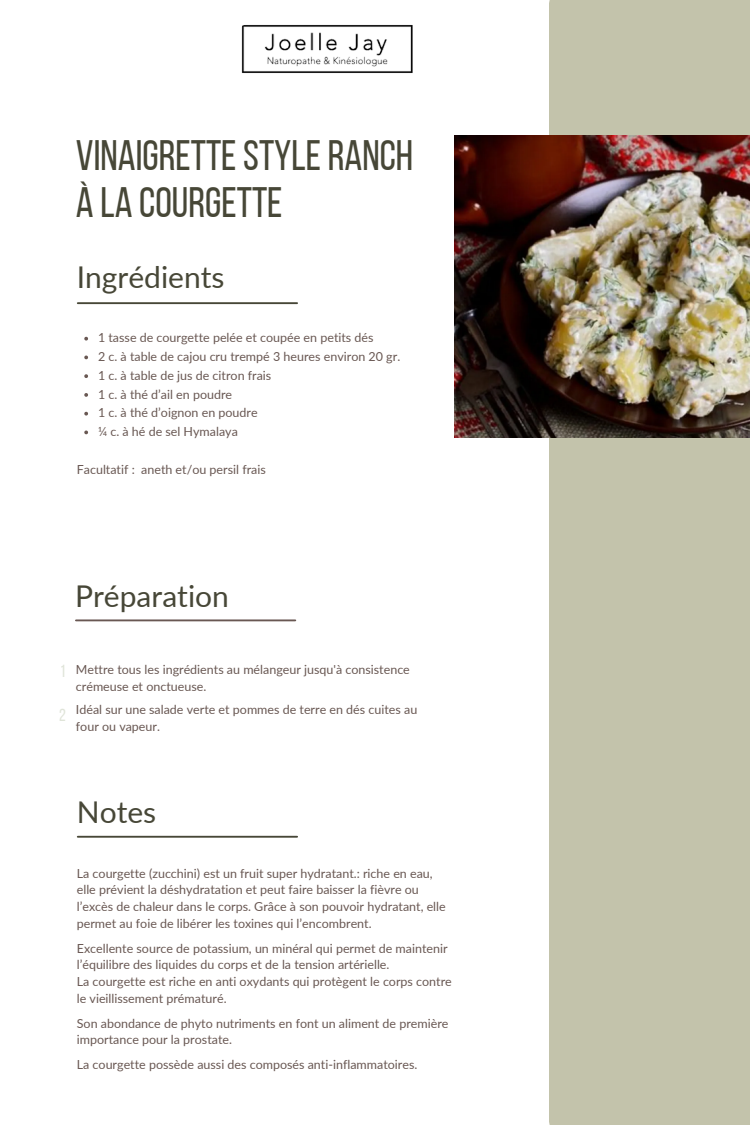
<style>
.page{position:relative;width:750px;height:1125px;background:#fff}
.page>*{position:absolute;margin:0;border:0;box-sizing:border-box;transform-origin:0 0}
.t1{font:42.5px/46.9px "Bebas Neue";color:#474737}
.t2{font:30px "Lato";color:#474737}
.t3{font:17.5px "Bebas Neue";color:#dbe0d3}
.t4{font:12.5px/16.9px "Lato";color:#695853}
</style>
<div class="page">
<div style="left:549px;top:0;width:201px;height:1125px;background:#c3c3ab"></div>
<hr style="left:76px;top:619px;width:219px;height:2px;background:#695853">
<hr style="left:78px;top:302px;width:219px;height:2px;background:#474737">
<hr style="left:78px;top:836px;width:219px;height:2px;background:#474737">
<img style="left:241px;top:25px;width:172px;height:48px">
<img style="left:454px;top:136px;width:296px;height:302px">
<svg style="left:84px;top:337px;width:4px;height:4px"></svg>
<svg style="left:84px;top:356px;width:4px;height:3px"></svg>
<svg style="left:84px;top:374px;width:4px;height:4px"></svg>
<svg style="left:84px;top:393px;width:4px;height:4px"></svg>
<svg style="left:84px;top:412px;width:4px;height:4px"></svg>
<svg style="left:84px;top:431px;width:4px;height:3px"></svg>
<h1 class="t1" style="left:76px;top:136px;width:339px">VINAIGRETTESTYLERANCH<br>À LA COURGETTE</h1>
<h2 class="t2" style="left:77px;top:258px;width:149px">Ingrédients</h2>
<p class="t4" style="left:98px;top:328px;width:304px;line-height:18.8px">1 tasse de courgette pelée et coupée en petits dés<br>2 c. à table de cajou cru trempé 3 heures environ 20 gr.<br>1 c. à table de jus de citron frais<br>1 c. à thé d’ail en poudre<br>1 c. à thé d’oignon en poudre<br>¼ c. à hé de sel Hymalaya</p>
<p class="t4" style="left:77px;top:460px;width:191px">Facultatif : aneth et/ou persil frais</p>
<h2 class="t2" style="left:75px;top:577px;width:156px">Préparation</h2>
<h3 class="t3" style="left:60px;top:664px;width:7px">1</h3>
<h3 class="t3" style="left:59px;top:708px;width:8px">2</h3>
<p class="t4" style="left:76px;top:661px;width:336px">Mettre tous les ingrédients au mélangeur jusqu'à consistence crémeuse et onctueuse.</p>
<p class="t4" style="left:76px;top:700px;width:343px">Idéal sur une salade verte et pommes de terre en dés cuites au four ou vapeur.</p>
<h2 class="t2" style="left:77px;top:793px;width:81px">Notes</h2>
<p class="t4" style="left:77px;top:864px;width:370px">La courgette (zucchini) est un fruit super hydratant.: riche en eau, elle prévient la déshydratation et peut faire baisser la fièvre ou l’excès de chaleur dans le corps. Grâce à son pouvoir hydratant, elle permet au foie de libérer les toxines qui l’encombrent.</p>
<p class="t4" style="left:77px;top:939px;width:377px">Excellente source de potassium, un minéral qui permet de maintenir l’équilibre des liquides du corps et de la tension artérielle.<br>La courgette est riche en anti oxydants qui protègent le corps contre le vieillissement prématuré.</p>
<p class="t4" style="left:77px;top:1014px;width:373px">Son abondance de phyto nutriments en font un aliment de première importance pour la prostate.</p>
<p class="t4" style="left:77px;top:1056px;width:342px">La courgette possède aussi des composés anti-inflammatoires.</p>
</div>
